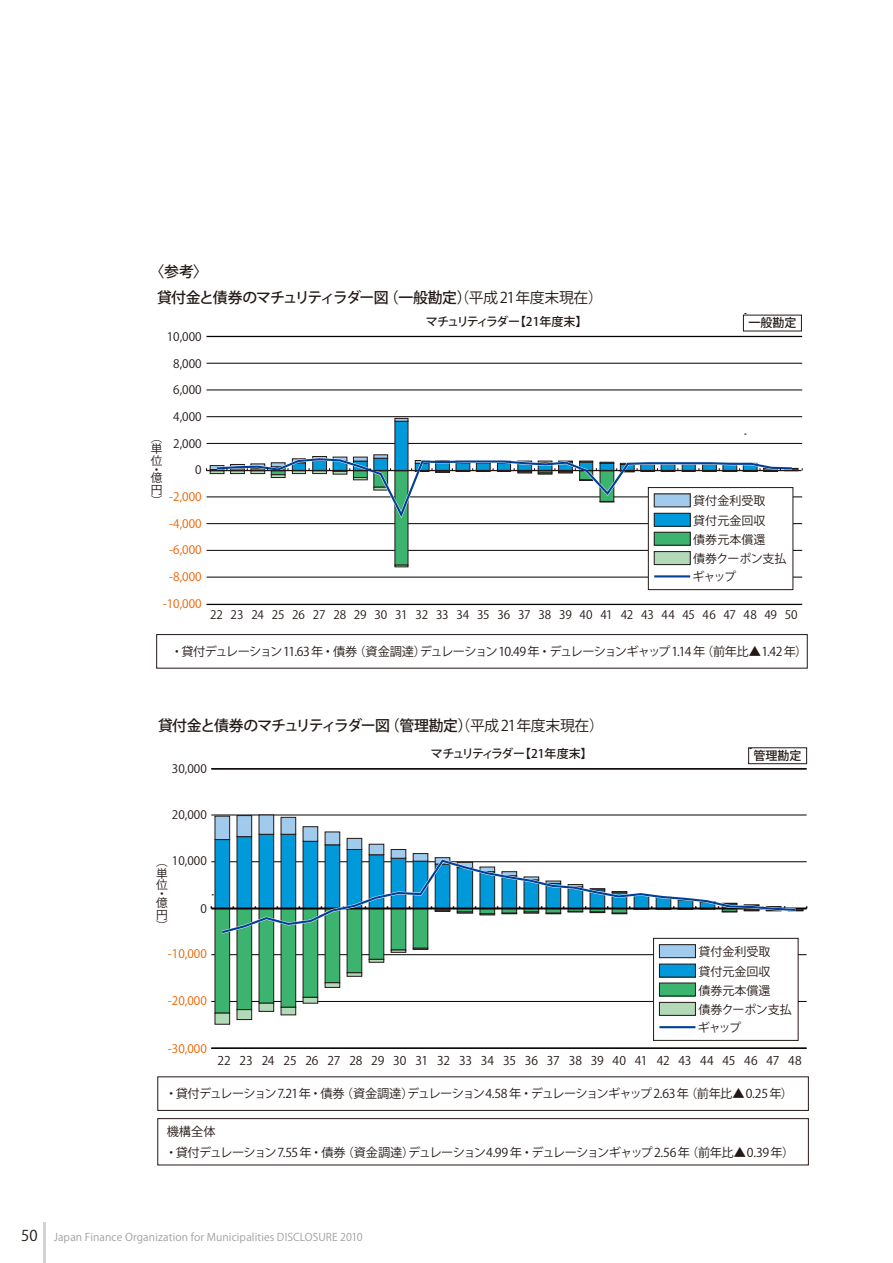
<style>
.page{position:relative;width:893px;height:1263px;background:#fff}
.page>*{position:absolute;margin:0;border:0;box-sizing:border-box;transform-origin:0 0}
.t1{font:14.85px/26.5px "Koz Go Pro Medium 90 pv RKSJ H";letter-spacing:-.075em;color:#231916}
.t2{font:12.15px/21.5px "Koz Go Pro Regular 90 pv RKSJ H";letter-spacing:-.055em;color:#231916}
.t3{font:12px/19.4px "Koz Go Pro Regular 90 pv RKSJ H";color:#231916}
.t4{font:12px "Koz Go Pro Medium 90 pv RKSJ H";letter-spacing:-.095em;color:#231916}
.t5{font:12px "Koz Go Pro Regular 90 pv RKSJ H";letter-spacing:-.02em;color:#231916}
.t6{font:12px "Koz Go Pro Medium 90 pv RKSJ H";letter-spacing:-.03em;color:#231916}
.t7{font:11.7px "Koz Go Pro Regular 90 pv RKSJ H";color:#231916}
.t8{font:11.7px "Koz Go Pro Regular 90 pv RKSJ H";color:#eb6101}
.t9{font:11.7px/11.6px "Koz Go Pro Regular 90 pv RKSJ V";color:#231916}
.t10{font:10.65px "Koz Go Pro Regular 90 pv RKSJ H";letter-spacing:.01em;color:#9f9fa0}
.s1{font-family:"Koz Go Pro Regular 90 pv RKSJ H"}
.s2{font-size:14.85px;color:#231916}
</style>
<div class="page">
<hr style="left:43px;top:1222px;width:2px;height:41px;background:#d3d3d4">
<hr style="left:207px;top:336px;width:595px;height:1px;background:#060102">
<hr style="left:207px;top:363px;width:595px;height:1px;background:#060102">
<hr style="left:207px;top:390px;width:595px;height:1px;background:#060102">
<hr style="left:207px;top:416px;width:595px;height:1px;background:#060102">
<hr style="left:207px;top:523px;width:595px;height:1px;background:#060102">
<hr style="left:207px;top:550px;width:595px;height:1px;background:#060102">
<hr style="left:207px;top:577px;width:595px;height:1px;background:#060102">
<hr style="left:207px;top:604px;width:595px;height:1px;background:#060102">
<svg style="left:271px;top:522px;width:377px;height:44px"></svg>
<svg style="left:395px;top:565px;width:13px;height:2px"></svg>
<svg style="left:206px;top:418px;width:597px;height:104px"></svg>
<div style="left:648px;top:488px;width:145px;height:102px;background:#fff"></div>
<div style="left:648px;top:487px;width:145px;height:103px;border:1px solid #231916"></div>
<hr style="left:654px;top:575px;width:36px;height:2px;background:#004098">
<div style="left:654px;top:494px;width:36px;height:13px;background:#a1cbed"></div>
<div style="left:654px;top:513px;width:36px;height:13px;background:#0099d9"></div>
<div style="left:654px;top:513px;width:36px;height:14px;border:1px solid #231916"></div>
<div style="left:654px;top:552px;width:36px;height:13px;background:#b2dab8"></div>
<div style="left:654px;top:551px;width:36px;height:14px;border:1px solid #231916"></div>
<div style="left:654px;top:532px;width:36px;height:13px;background:#3db370"></div>
<div style="left:654px;top:532px;width:36px;height:13px;border:1px solid #231916"></div>
<div style="left:158px;top:1118px;width:651px;height:47px;border:1px solid #231916"></div>
<div style="left:748px;top:747px;width:59px;height:17px;border:1px solid #231916"></div>
<hr style="left:211px;top:768px;width:596px;height:1px;background:#060102">
<hr style="left:211px;top:815px;width:596px;height:1px;background:#060102">
<hr style="left:211px;top:954px;width:596px;height:1px;background:#060102">
<hr style="left:211px;top:1001px;width:596px;height:1px;background:#060102">
<hr style="left:211px;top:1047px;width:596px;height:2px;background:#060102">
<svg style="left:214px;top:814px;width:568px;height:20px"></svg>
<svg style="left:214px;top:935px;width:590px;height:90px"></svg>
<svg style="left:211px;top:834px;width:596px;height:101px"></svg>
<div style="left:653px;top:938px;width:145px;height:102px;background:#fff"></div>
<div style="left:653px;top:938px;width:145px;height:103px;border:1px solid #231916"></div>
<hr style="left:659px;top:1026px;width:36px;height:2px;background:#004098">
<div style="left:659px;top:1002px;width:36px;height:13px;background:#b2dab8"></div>
<div style="left:659px;top:1002px;width:37px;height:14px;border:1px solid #231916"></div>
<div style="left:659px;top:983px;width:36px;height:13px;background:#3db370"></div>
<div style="left:659px;top:945px;width:36px;height:13px;background:#a1cbed"></div>
<div style="left:659px;top:944px;width:37px;height:14px;border:1px solid #231916"></div>
<div style="left:659px;top:964px;width:36px;height:13px;background:#0099d9"></div>
<div style="left:156px;top:634px;width:651px;height:34px;border:1px solid #231916"></div>
<p class="t1" style="left:157px;top:260px;width:447px;text-indent:-7px">〈参考〉<br>貸付金と債券のマチュリティラダー図（一般勘定）<span class="s1">（平成 21年度末現在）</span></p>
<p class="t7" style="left:167px;top:333px;width:36px">10,000</p>
<p class="t7" style="left:173px;top:359px;width:30px">8,000</p>
<p class="t7" style="left:173px;top:385px;width:30px">6,000</p>
<p class="t7" style="left:173px;top:412px;width:30px">4,000</p>
<p class="t7" style="left:173px;top:439px;width:30px">2,000</p>
<p class="t9" style="left:151px;top:433px;width:13px;text-align:justify">（単位</p>
<p class="t9" style="left:151px;top:466px;width:13px;line-height:8.7px">・億</p>
<p class="t9" style="left:151px;top:485px;width:13px">円）</p>
<p class="t7" style="left:195px;top:466px;width:8px">0</p>
<p class="t8" style="left:169px;top:492px;width:34px">-2,000</p>
<p class="t8" style="left:169px;top:519px;width:34px">-4,000</p>
<p class="t8" style="left:169px;top:545px;width:34px">-6,000</p>
<p class="t8" style="left:169px;top:572px;width:34px">-8,000</p>
<p class="t8" style="left:163px;top:599px;width:40px">-10,000</p>
<p class="t4" style="left:426px;top:317px;width:163px">マチュリティラダー【21年度末】</p>
<p class="t6" style="left:748px;top:318px;width:50px">一般勘定</p>
<p class="t3" style="left:693px;top:493px;width:74px">貸付金利受取貸付元金回収</p>
<p class="t3" style="left:693px;top:531px;width:74px">債券元本償還</p>
<p class="t5" style="left:693px;top:554px;width:95px">債券クーポン支払</p>
<p class="t3" style="left:692px;top:569px;width:45px">ギャップ</p>
<p class="t7" style="left:210px;top:610px;width:589px">22 23 24 25 26 27 28 29 30 31 32 33 34 35 36 37 38 39 40 41 42 43 44 45 46 47 48 49 50</p>
<p class="t2" style="left:171px;top:642px;width:638px">・貸付デュレーション11.63 年・債券（資金調達）デュレーション10.49 年・デュレーションギャップ1.14 年（前年比▲1.42 年）</p>
<p class="t1" style="left:158px;top:715px;width:447px">貸付金と債券のマチュリティラダー図（管理勘定）<span class="s1">（平成 21年度末現在）</span></p>
<p class="t7" style="left:172px;top:764px;width:36px">30,000</p>
<p class="t4" style="left:431px;top:749px;width:163px">マチュリティラダー【21年度末】</p>
<p class="t6" style="left:754px;top:751px;width:50px">管理勘定</p>
<p class="t7" style="left:172px;top:810px;width:36px">20,000</p>
<p class="t7" style="left:172px;top:856px;width:36px">10,000</p>
<p class="t9" style="left:156px;top:857px;width:13px;text-align:justify">（単位</p>
<p class="t9" style="left:156px;top:891px;width:13px;line-height:8.7px">・億</p>
<p class="t9" style="left:156px;top:910px;width:13px">円）</p>
<p class="t7" style="left:200px;top:904px;width:8px">0</p>
<p class="t8" style="left:168px;top:949px;width:40px">-10,000</p>
<p class="t8" style="left:168px;top:996px;width:40px">-20,000</p>
<p class="t8" style="left:168px;top:1044px;width:40px">-30,000</p>
<p class="t3" style="left:698px;top:943px;width:74px">貸付金利受取貸付元金回収</p>
<p class="t3" style="left:698px;top:982px;width:74px">債券元本償還</p>
<p class="t5" style="left:698px;top:1005px;width:95px">債券クーポン支払</p>
<p class="t3" style="left:698px;top:1020px;width:45px">ギャップ</p>
<p class="t3" style="left:218px;top:1052px;width:585px">22 23 24 25 26 27 28 29 30 31 32 33 34 35 36 37 38 39 40 41 42 43 44 45 46 47 48</p>
<p class="t2" style="left:165px;top:1084px;width:630px">・貸付デュレーション7.21年・債券（資金調達）デュレーション4.58 年・デュレーションギャップ 2.63年（前年比▲0.25年）</p>
<p class="t2" style="left:165px;top:1122px;width:631px">機構全体<br>・貸付デュレーション7.55年・債券（資金調達）デュレーション4.99 年・デュレーションギャップ 2.56 年（前年比▲0.39 年）</p>
<p class="t10" style="left:21px;top:1233px;width:343px"><span class="s2">50</span> Japan Finance Organization for Municipalities DISCLOSURE 2010</p>
</div>
